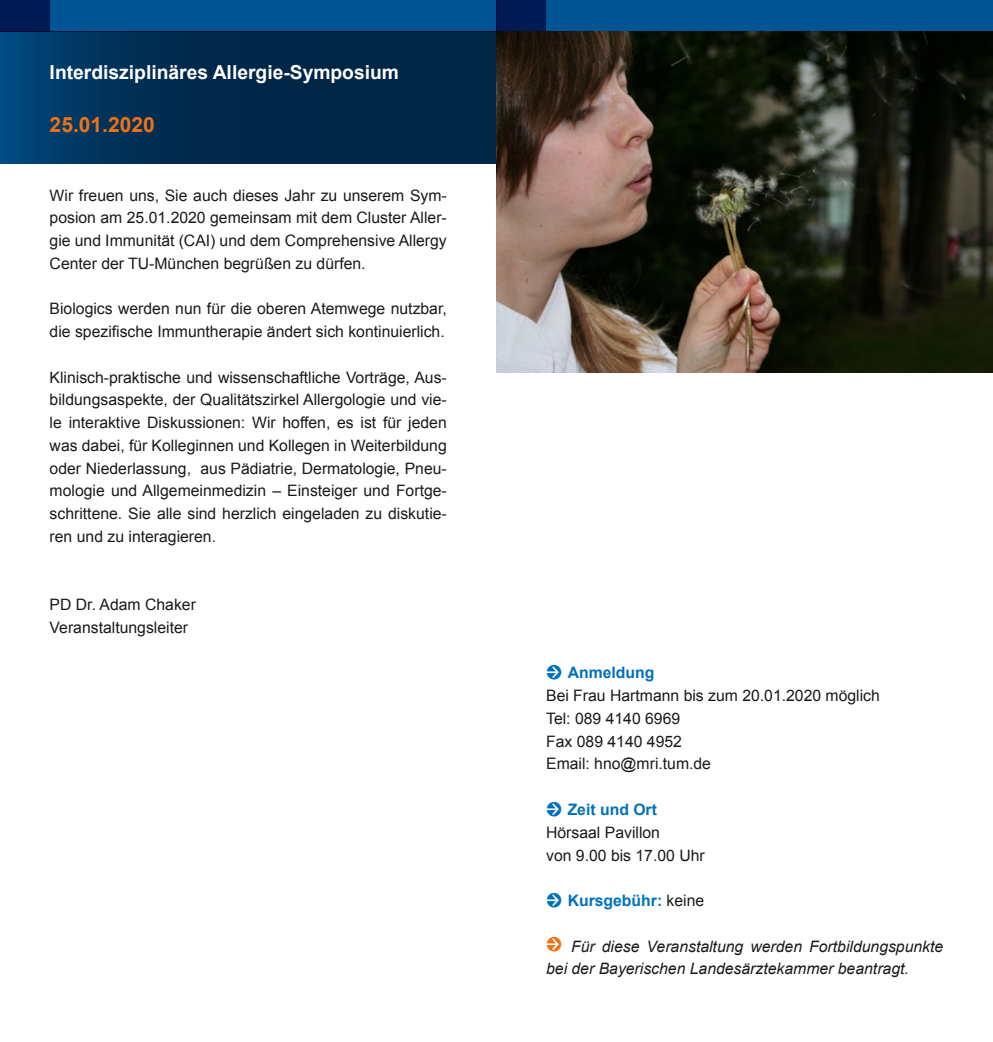
<style>
.page{position:relative;width:993px;height:1042px;background:#fff}
.page>*{position:absolute;margin:0;border:0;box-sizing:border-box;transform-origin:0 0}
.t1{font:700 21px "Arial";color:#ee7116}
.t2{font:700 19.25px "Arial";color:#fff}
.t3{font:15.75px/22.8px "Arial";color:#1a1a18}
.t4{font:italic 15.75px/22.8px "Arial";color:#1a1a18}
.t5{font:700 15.75px "Arial";color:#0071bb}
.s1{font-family:"Unit Rounded OT";font-size:22.75px;color:#0071bb}
.s2{font-weight:700;color:#0071bb}
.s3{font-family:"Unit Rounded OT";font-weight:400;font-size:22.75px}
.s4{font-weight:400;color:#1a1a18}
.s5{font-family:"Unit Rounded OT";font-style:normal;font-size:22.75px;color:#ee7116}
</style>
<div class="page">
<svg style="left:0;top:32px;width:496px;height:131px;background:#002d52"></svg>
<div style="left:0;top:0;width:496px;height:32px;background:#005493"></div>
<div style="left:496px;top:0;width:496px;height:32px;background:#005493"></div>
<div style="left:0;top:0;width:50px;height:32px;background:#001b54"></div>
<div style="left:496px;top:0;width:50px;height:32px;background:#001b54"></div>
<img style="left:496px;top:32px;width:496px;height:340px">
<p class="t2" style="left:50px;top:60px;width:351px">Interdisziplinäres Allergie-Symposium</p>
<h1 class="t1" style="left:50px;top:111px;width:107px">25.01.2020</h1>
<p class="t3" style="left:50px;top:184px;width:398px;text-align:justify">Wir freuen uns, Sie auch dieses Jahr zu unserem Sym&shy;posion am 25.01.2020 gemeinsam mit dem Cluster Aller&shy;gie und Immunität (CAI) und dem Comprehensive Allergy Center der TU-München begrüßen zu dürfen.</p>
<p class="t3" style="left:50px;top:298px;width:398px">Biologics werden nun für die oberen Atemwege nutzbar, die spezifische Immuntherapie ändert sich kontinuierlich.</p>
<p class="t3" style="left:50px;top:366px;width:398px;text-align:justify">Klinisch-praktische und wissenschaftliche Vorträge, Aus&shy;bildungsaspekte, der Qualitätszirkel Allergologie und vie&shy;le interaktive Diskussionen: Wir hoffen, es ist für jeden was dabei, für Kolleginnen und Kollegen in Weiterbildung oder Niederlassung, aus Pädiatrie, Dermatologie, Pneu&shy;mologie und Allgemeinmedizin – Einsteiger und Fortge&shy;schrittene. Sie alle sind herzlich eingeladen zu diskutie&shy;ren und zu interagieren.</p>
<p class="t3" style="left:50px;top:593px;width:148px">PD Dr. Adam Chaker<br>Veranstaltungsleiter</p>
<p class="t3" style="left:546px;top:662px;width:335px"><span class="s1">→</span> <span class="s2">Anmeldung<br></span>Bei Frau Hartmann bis zum 20.01.2020 möglich<br>Tel: 089 4140 6969<br>Fax 089 4140 4952<br>Email: hno@mri.tum.de</p>
<p class="t3" style="left:546px;top:798px;width:160px"><span class="s1">→</span> <span class="s2">Zeit und Ort<br></span>Hörsaal Pavillon<br>von 9.00 bis 17.00 Uhr</p>
<p class="t5" style="left:546px;top:890px;width:160px"><span class="s3">→</span> Kursgebühr: <span class="s4">keine</span></p>
<p class="t4" style="left:546px;top:935px;width:398px"><span class="s5">→</span> Für diese Veranstaltung werden Fortbildungspunkte bei der Bayerischen Landesärztekammer beantragt.</p>
</div>
